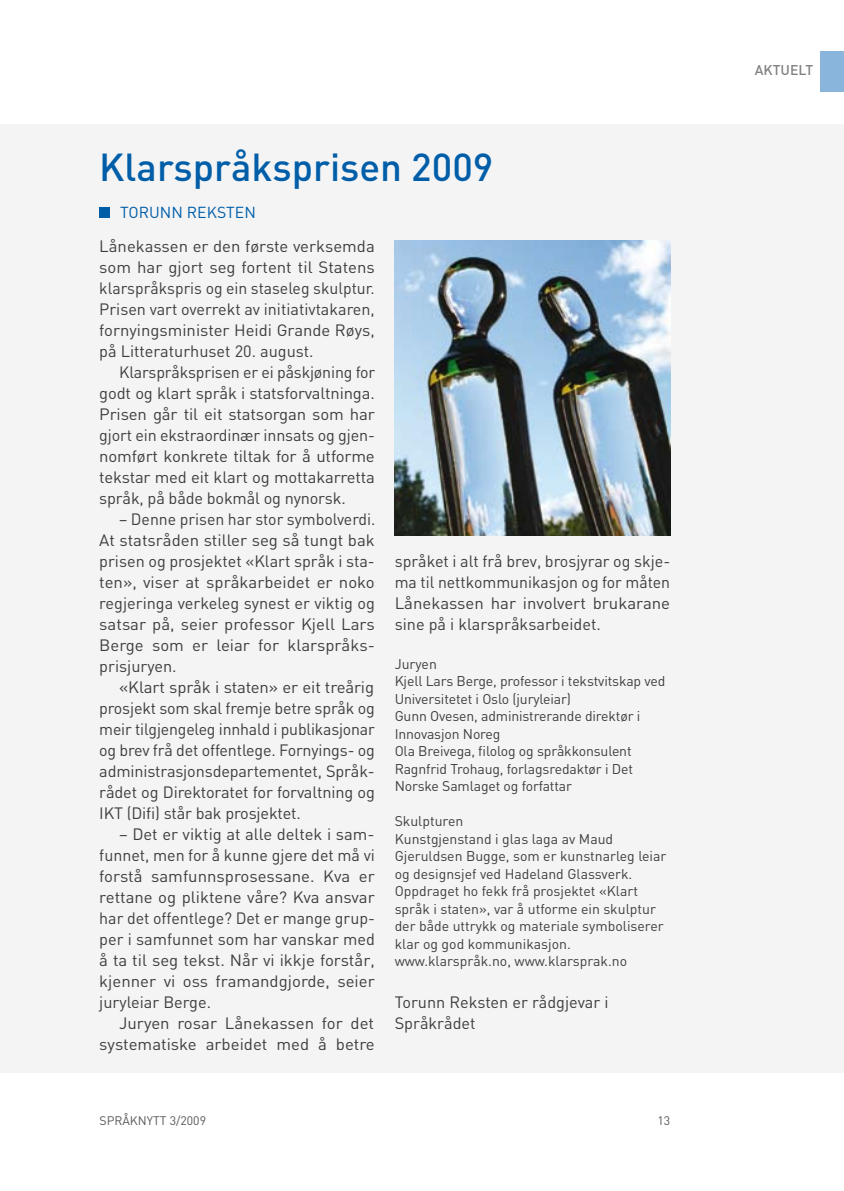
<style>
.page{position:relative;width:844px;height:1191px;background:#fff}
.page>*{position:absolute;margin:0;border:0;box-sizing:border-box;transform-origin:0 0}
.t1{font:500 38.5px "DIN";color:#005ea8}
.t2{font:16.28px/21px "DIN";color:#3e3e40;text-align:justify}
.t3{font:15.75px "DIN";color:#005ea8}
.t4{font:14px/17.5px "DIN";letter-spacing:-.01em;color:#3e3e40}
.t5{font:500 14px "DIN";color:#808183}
.t6{font:12.25px "DIN";color:#58585a}
</style>
<div class="page">
<div style="left:820px;top:51px;width:23px;height:41px;background:#89b5dd"></div>
<div style="left:0;top:124px;width:843px;height:948px;background:#f4f4f5"></div>
<div style="left:99px;top:207px;width:11px;height:11px;background:#005ea8"></div>
<img style="left:394px;top:241px;width:276px;height:295px">
<h1 class="t1" style="left:99px;top:142px;width:395px">Klarspråksprisen 2009</h1>
<p class="t3" style="left:120px;top:202px;width:30px">torunn</p>
<p class="t3" style="left:187px;top:202px;width:67px">reksten</p>
<p class="t2" style="left:99px;top:235px;width:277px">Lånekassen er den første verksemda som har gjort seg fortent til Statens klarspråkspris og ein staseleg skulptur.<br>Prisen vart overrekt av initiativtakaren, fornyingsminister Heidi Grande Røys, på Litteraturhuset 20. august.</p>
<p class="t2" style="left:99px;top:361px;width:277px;text-indent:20px">Klarspråksprisen er ei påskjøning for godt og klart språk i statsforvaltninga.<br>Prisen går til eit statsorgan som har gjort ein ekstraordinær innsats og gjen&shy;nomført konkrete tiltak for å utforme tekstar med eit klart og mottakarretta språk, på både bokmål og nynorsk.</p>
<p class="t2" style="left:99px;top:508px;width:277px;text-indent:20px">– Denne prisen har stor symbolverdi.<br>At statsråden stiller seg så tungt bak prisen og prosjektet «Klart språk i sta&shy;ten», viser at språkarbeidet er noko regjeringa verkeleg synest er viktig og satsar på, seier professor Kjell Lars Berge som er leiar for klarspråks&shy;prisjuryen.</p>
<p class="t2" style="left:99px;top:676px;width:277px;text-indent:20px">«Klart språk i staten» er eit treårig prosjekt som skal fremje betre språk og meir tilgjengeleg innhald i publikasjonar og brev frå det offentlege. Fornyings- og administrasjonsdepartementet, Språk&shy;rådet og D irektoratet for forvaltning og I KT (Difi) står bak prosjektet.</p>
<p class="t2" style="left:99px;top:823px;width:277px;text-indent:20px">– Det er viktig at alle deltek i sam&shy;funnet, men for å kunne gjere det må vi forstå samfunnsprosessane. Kva er rettane og pliktene våre? Kva ansvar har det offentlege? Det er mange grup&shy;per i samfunnet som har vanskar med å ta til seg tekst. Når vi ikkje forstår, kjenner vi oss framandgjorde, seier juryleiar Berge.</p>
<p class="t2" style="left:99px;top:1012px;width:277px;text-align:right">Juryen rosar Lånekassen for det systematiske arbeidet med å betre</p>
<p class="t2" style="left:394px;top:550px;width:277px">språket i alt frå brev, brosjyrar og skje&shy;ma til nettkommunikasjon og for måten Lånekassen har involvert brukarane sine på i klarspråksarbeidet.</p>
<p class="t4" style="left:394px;top:654px;width:272px">Juryen<br>Kjell Lars Berge, professor i tekstvitskap ved<br>Universitetet i Oslo (juryleiar)<br>Gunn Ovesen, administrerande direktør i<br>I nnovasjon Noreg<br>Ola Breivega, filolog og språkkonsulent<br>Ragnfrid Trohaug, forlagsredaktør i Det<br>Norske Samlaget og forfattar</p>
<p class="t4" style="left:394px;top:812px;width:273px">Skulpturen<br>Kunstgjenstand i glas laga av Maud Gjeruldsen Bugge, som er kunstnarleg leiar og designsjef ved Hadeland Glassverk.<br>Oppdraget ho fekk frå prosjektet «Klart språk i staten», var å utforme ein skulptur der både uttrykk og materiale symboliserer klar og god kommunikasjon. www.klarspråk.no, www.klarsprak.no</p>
<p class="t2" style="left:394px;top:991px;width:215px">Torunn Reksten er rådgjevar i<br>Språkrådet</p>
<p class="t6" style="left:99px;top:1112px;width:108px">SPRÅKNYTT 3/2009</p>
<p class="t6" style="left:657px;top:1112px;width:14px">13</p>
<p class="t5" style="left:754px;top:61px;width:60px">Aktuelt</p>
</div>
